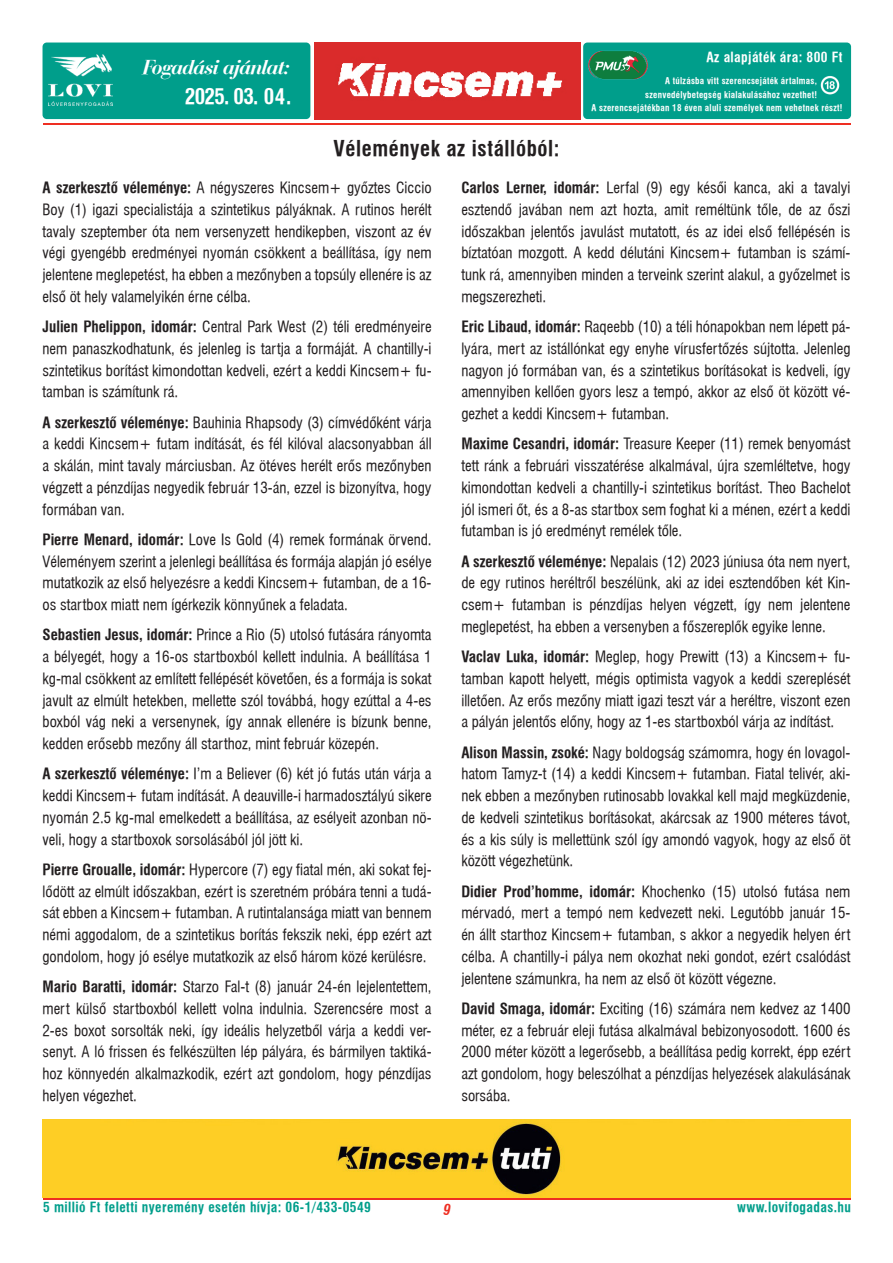
<style>
.page{position:relative;width:893px;height:1263px;background:#fff}
.page>*{position:absolute;margin:0;border:0;box-sizing:border-box;transform-origin:0 0}
.t1{font:21px "Swiss 721 Cn PFL Bold";letter-spacing:.03em;color:#231f20}
.t2{font:italic 21px "Bauer Bodoni PFL Bold";letter-spacing:-.03em;color:#fff}
.t3{font:21px "Swiss 721 Cn PFL Bold";letter-spacing:-.03em;color:#fff}
.t4{font:15px/21.8px "Swiss 721 Cn PFL Normal";color:#231f20;text-align:justify}
.t5{font:italic 700 condensed 15px "Swiss 721 BT";color:#ee2e22}
.t6{font:13.5px "Swiss 721 Cn PFL Bold";letter-spacing:.03em;color:#009e8b}
.t7{font:13.5px "Swiss 721 Cn PFL Bold";letter-spacing:.03em;color:#fff}
.t8{font:9px "Swiss 721 Cn PFL Bold";letter-spacing:.03em;color:#fff}
.s1{font-family:"Swiss 721 Cn PFL Bold"}
</style>
<div class="page">
<hr style="left:43px;top:123px;width:808px;height:2px;background:#ee2e22">
<hr style="left:43px;top:1198px;width:808px;height:1px;background:#ee2e22">
<div style="left:583px;top:43px;width:268px;height:76px;background:#009e8b;border-radius:4px"></div>
<div style="left:43px;top:43px;width:267px;height:76px;background:#009e8b;border-radius:4px"></div>
<img style="left:820px;top:76px;width:20px;height:19px">
<img style="left:314px;top:43px;width:266px;height:76px">
<img style="left:588px;top:50px;width:60px;height:30px">
<img style="left:49px;top:54px;width:64px;height:51px">
<img style="left:43px;top:1119px;width:807px;height:79px">
<h1 class="t2" style="left:143px;top:54px;width:149px">Fogadási ajánlat:</h1>
<h1 class="t3" style="left:185px;top:83px;width:108px">2025. 03. 04.</h1>
<p class="t7" style="left:706px;top:49px;width:138px">Az alapjáték ára: 800 Ft</p>
<p class="t8" style="left:665px;top:76px;width:153px">A túlzásba vitt szerencsejáték ártalmas,</p>
<p class="t8" style="left:645px;top:89px;width:173px">szenvedélybetegség kialakulásához vezethet!</p>
<p class="t8" style="left:591px;top:103px;width:253px">A szerencsejátékban 18 éven aluli személyek nem vehetnek részt!</p>
<h1 class="t1" style="left:333px;top:136px;width:228px">Vélemények az istállóból:</h1>
<p class="t4" style="left:43px;top:177px;width:391px"><span class="s1">A szerkesztő véleménye:</span> A négyszeres Kincsem+ győztes Ciccio Boy (1) igazi specialistája a szintetikus pályáknak. A rutinos herélt tavaly szeptember óta nem versenyzett hendikepben, viszont az év végi gyengébb eredményei nyomán csökkent a beállítása, így nem jelentene meglepetést, ha ebben a mezőnyben a topsúly ellenére is az első öt hely valamelyikén érne célba.</p>
<p class="t4" style="left:43px;top:316px;width:391px"><span class="s1">Julien Phelippon, idomár:</span> Central Park West (2) téli eredményeire nem panaszkodhatunk, és jelenleg is tartja a formáját. A chantilly-i szintetikus borítást kimondottan kedveli, ezért a keddi Kincsem+ fu&shy;tamban is számítunk rá.</p>
<p class="t4" style="left:43px;top:411px;width:391px"><span class="s1">A szerkesztő véleménye:</span> Bauhinia Rhapsody (3) címvédőként várja a keddi Kincsem+ futam indítását, és fél kilóval alacsonyabban áll a skálán, mint tavaly márciusban. Az ötéves herélt erős mezőnyben végzett a pénzdíjas negyedik február 13-án, ezzel is bizonyítva, hogy formában van.</p>
<p class="t4" style="left:43px;top:528px;width:391px"><span class="s1">Pierre Menard, idomár:</span> Love Is Gold (4) remek formának örvend.<br>Véleményem szerint a jelenlegi beállítása és formája alapján jó esélye mutatkozik az első helyezésre a keddi Kincsem+ futamban, de a 16- os startbox miatt nem ígérkezik könnyűnek a feladata.</p>
<p class="t4" style="left:43px;top:624px;width:391px"><span class="s1">Sebastien Jesus, idomár:</span> Prince a Rio (5) utolsó futására rányomta a bélyegét, hogy a 16-os startboxból kellett indulnia. A beállítása 1 kg-mal csökkent az említett fellépését követően, és a formája is sokat javult az elmúlt hetekben, mellette szól továbbá, hogy ezúttal a 4-es boxból vág neki a versenynek, így annak ellenére is bízunk benne, kedden erősebb mezőny áll starthoz, mint február közepén.</p>
<p class="t4" style="left:43px;top:763px;width:391px"><span class="s1">A szerkesztő véleménye:</span> I’m a Believer (6) két jó futás után várja a keddi Kincsem+ futam indítását. A deauville-i harmadosztályú sikere nyomán 2.5 kg-mal emelkedett a beállítása, az esélyeit azonban nö&shy;veli, hogy a startboxok sorsolásából jól jött ki.</p>
<p class="t4" style="left:43px;top:858px;width:391px"><span class="s1">Pierre Groualle, idomár:</span> Hypercore (7) egy fiatal mén, aki sokat fej&shy;lődött az elmúlt időszakban, ezért is szeretném próbára tenni a tudá&shy;sát ebben a Kincsem+ futamban. A rutintalansága miatt van bennem némi aggodalom, de a szintetikus borítás fekszik neki, épp ezért azt gondolom, hogy jó esélye mutatkozik az első három közé kerülésre.</p>
<p class="t4" style="left:43px;top:976px;width:391px"><span class="s1">Mario Baratti, idomár:</span> Starzo Fal-t (8) január 24-én lejelentettem, mert külső startboxból kellett volna indulnia. Szerencsére most a 2-es boxot sorsolták neki, így ideális helyzetből várja a keddi ver&shy;senyt. A ló frissen és felkészülten lép pályára, és bármilyen taktiká&shy;hoz könnyedén alkalmazkodik, ezért azt gondolom, hogy pénzdíjas helyen végezhet.</p>
<p class="t4" style="left:461px;top:177px;width:391px"><span class="s1">Carlos Lerner, idomár:</span> Lerfal (9) egy késői kanca, aki a tavalyi esztendő javában nem azt hozta, amit reméltünk tőle, de az őszi időszakban jelentős javulást mutatott, és az idei első fellépésén is bíztatóan mozgott. A kedd délutáni Kincsem+ futamban is számí&shy;tunk rá, amennyiben minden a terveink szerint alakul, a győzelmet is megszerezheti.</p>
<p class="t4" style="left:461px;top:316px;width:391px"><span class="s1">Eric Libaud, idomár:</span> Raqeebb (10) a téli hónapokban nem lépett pá&shy;lyára, mert az istállónkat egy enyhe vírusfertőzés sújtotta. Jelenleg nagyon jó formában van, és a szintetikus borításokat is kedveli, így amennyiben kellően gyors lesz a tempó, akkor az első öt között vé&shy;gezhet a keddi Kincsem+ futamban.</p>
<p class="t4" style="left:461px;top:433px;width:391px"><span class="s1">Maxime Cesandri, idomár:</span> Treasure Keeper (11) remek benyomást tett ránk a februári visszatérése alkalmával, újra szemléltetve, hogy kimondottan kedveli a chantilly-i szintetikus borítást. Theo Bachelot jól ismeri őt, és a 8-as startbox sem foghat ki a ménen, ezért a keddi futamban is jó eredményt remélek tőle.</p>
<p class="t4" style="left:461px;top:550px;width:391px"><span class="s1">A szerkesztő véleménye:</span> Nepalais (12) 2023 júniusa óta nem nyert, de egy rutinos heréltről beszélünk, aki az idei esztendőben két Kin&shy;csem+ futamban is pénzdíjas helyen végzett, így nem jelentene meglepetést, ha ebben a versenyben a főszereplők egyike lenne.</p>
<p class="t4" style="left:461px;top:646px;width:391px"><span class="s1">Vaclav Luka, idomár:</span> Meglep, hogy Prewitt (13) a Kincsem+ fu&shy;tamban kapott helyett, mégis optimista vagyok a keddi szereplését illetően. Az erős mezőny miatt igazi teszt vár a heréltre, viszont ezen a pályán jelentős előny, hogy az 1-es startboxból várja az indítást.</p>
<p class="t4" style="left:461px;top:741px;width:391px"><span class="s1">Alison Massin, zsoké:</span> Nagy boldogság számomra, hogy én lovagol&shy;hatom Tamyz-t (14) a keddi Kincsem+ futamban. Fiatal telivér, aki&shy;nek ebben a mezőnyben rutinosabb lovakkal kell majd megküzdenie, de kedveli szintetikus borításokat, akárcsak az 1900 méteres távot, és a kis súly is mellettünk szól így amondó vagyok, hogy az első öt között végezhetünk.</p>
<p class="t4" style="left:461px;top:880px;width:391px"><span class="s1">Didier Prod’homme, idomár:</span> Khochenko (15) utolsó futása nem mérvadó, mert a tempó nem kedvezett neki. Legutóbb január 15- én állt starthoz Kincsem+ futamban, s akkor a negyedik helyen ért célba. A chantilly-i pálya nem okozhat neki gondot, ezért csalódást jelentene számunkra, ha nem az első öt között végezne.</p>
<p class="t4" style="left:461px;top:997px;width:391px"><span class="s1">David Smaga, idomár:</span> Exciting (16) számára nem kedvez az 1400 méter, ez a február eleji futása alkalmával bebizonyosodott. 1600 és 2000 méter között a legerősebb, a beállítása pedig korrekt, épp ezért azt gondolom, hogy beleszólhat a pénzdíjas helyezések alakulásának sorsába.</p>
<p class="t6" style="left:43px;top:1199px;width:329px">5 millió Ft feletti nyeremény esetén hívja: 06-1/433-0549</p>
<p class="t5" style="left:443px;top:1200px;width:9px">9</p>
<p class="t6" style="left:737px;top:1199px;width:115px">www.lovifogadas.hu</p>
</div>
